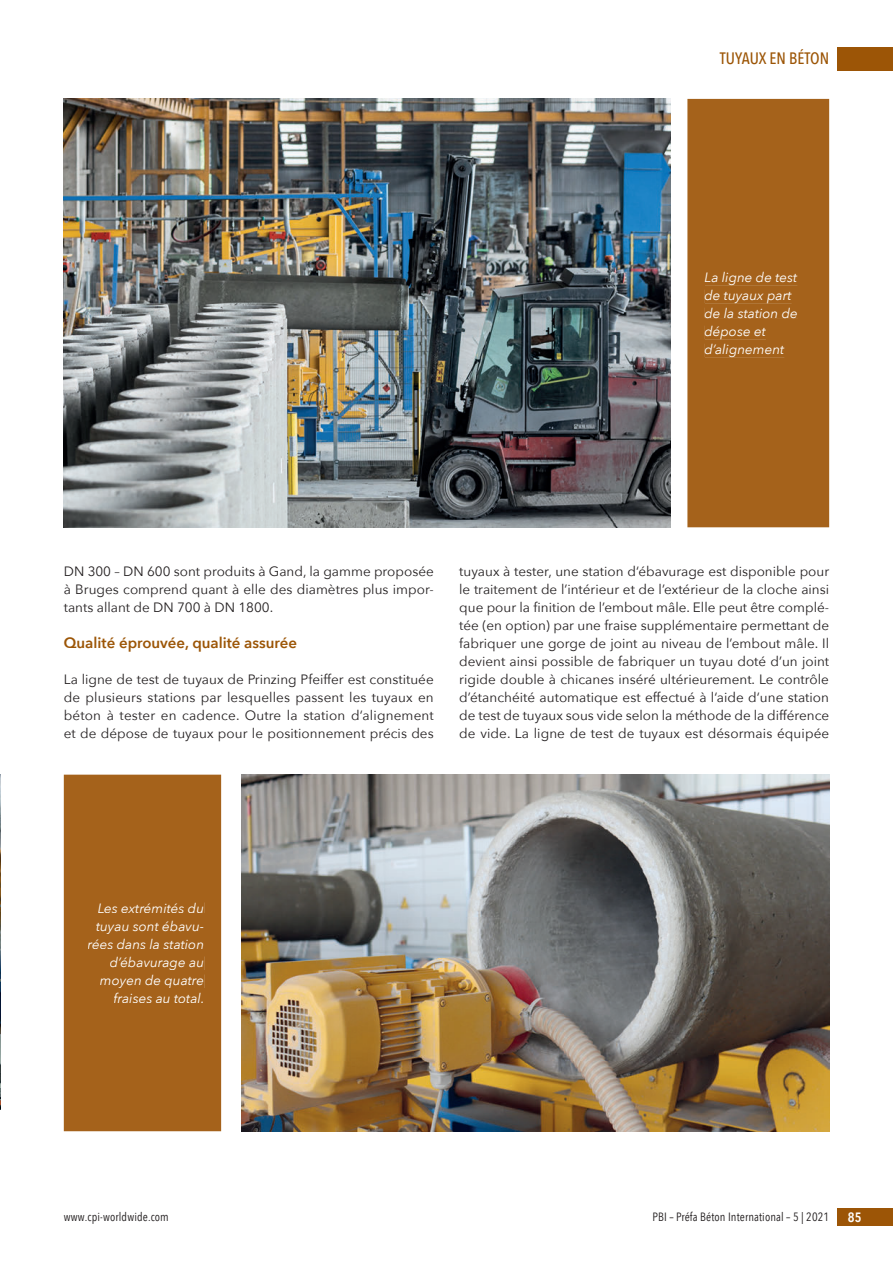
<style>
.page{position:relative;width:893px;height:1263px;background:#fff}
.page>*{position:absolute;margin:0;border:0;box-sizing:border-box;transform-origin:0 0}
.t1{font:500 16.5px "Avenir Next Condensed";color:#9c5506}
.t2{font:600 15px "Avenir Next";color:#9c5506}
.t3{font:13.5px/18px "Avenir Next";letter-spacing:.005em;color:#231f20;text-align:justify}
.t4{font:italic 13.5px/18px "Avenir Next";color:#fff}
.t5{font:600 13.5px "Avenir Next Condensed";color:#fff}
.t6{font:12px "Avenir Next Condensed";letter-spacing:.01em;color:#231f20}
</style>
<div class="page">
<div style="left:838px;top:47px;width:55px;height:23px;background:#9c5506"></div>
<div style="left:838px;top:1208px;width:55px;height:18px;background:#9c5506"></div>
<img style="left:0;top:775px;width:1px;height:334px">
<img style="left:64px;top:99px;width:606px;height:428px">
<img style="left:241px;top:775px;width:588px;height:356px">
<div style="left:687px;top:99px;width:142px;height:428px;background:#a5621b"></div>
<div style="left:705px;top:272px;width:92px;height:13px;background:#a5621b"></div>
<div style="left:705px;top:290px;width:87px;height:13px;background:#a5621b"></div>
<div style="left:705px;top:308px;width:93px;height:10px;background:#a5621b"></div>
<div style="left:705px;top:326px;width:61px;height:13px;background:#a5621b"></div>
<div style="left:705px;top:344px;width:79px;height:13px;background:#a5621b"></div>
<div style="left:64px;top:775px;width:157px;height:356px;background:#a5621b"></div>
<div style="left:98px;top:902px;width:106px;height:11px;background:#a5621b"></div>
<div style="left:96px;top:920px;width:107px;height:14px;background:#a5621b"></div>
<div style="left:88px;top:938px;width:116px;height:11px;background:#a5621b"></div>
<div style="left:110px;top:956px;width:94px;height:14px;background:#a5621b"></div>
<div style="left:100px;top:974px;width:104px;height:14px;background:#a5621b"></div>
<div style="left:114px;top:992px;width:89px;height:11px;background:#a5621b"></div>
<p class="t1" style="left:720px;top:49px;width:111px">TUYAUX EN BÉTON</p>
<p class="t4" style="left:704px;top:268px;width:95px">La ligne de test de tuyaux part de la station de dépose et d’alignement</p>
<p class="t3" style="left:64px;top:562px;width:372px">DN 300 – DN 600 sont produits à Gand, la gamme proposée à Bruges comprend quant à elle des diamètres plus impor&shy;tants allant de DN 700 à DN 1800.</p>
<p class="t2" style="left:64px;top:630px;width:235px">Qualité éprouvée, qualité assurée</p>
<p class="t3" style="left:64px;top:670px;width:372px">La ligne de test de tuyaux de Prinzing Pfeiffer est constituée de plusieurs stations par lesquelles passent les tuyaux en béton à tester en cadence. Outre la station d‘alignement et de dépose de tuyaux pour le positionnement précis des</p>
<p class="t3" style="left:459px;top:562px;width:371px">tuyaux à tester, une station d‘ébavurage est disponible pour le traitement de l’intérieur et de l’extérieur de la cloche ainsi que pour la finition de l’embout mâle. Elle peut être complé&shy;tée (en option) par une fraise supplémentaire permettant de fabriquer une gorge de joint au niveau de l’embout mâle. Il devient ainsi possible de fabriquer un tuyau doté d’un joint rigide double à chicanes inséré ultérieurement. Le contrôle d’étanchéité automatique est effectué à l‘aide d‘une station de test de tuyaux sous vide selon la méthode de la différence de vide. La ligne de test de tuyaux est désormais équipée</p>
<p class="t4" style="left:88px;top:898px;width:118px;text-align:right">Les extrémités du tuyau sont ébavu&shy;rées dans la station d’ébavurage au moyen de quatre fraises au total.</p>
<p class="t6" style="left:64px;top:1207px;width:107px">www.cpi-worldwide.com</p>
<p class="t6" style="left:652px;top:1207px;width:178px">PBI – Préfa Béton International – 5 | 2021</p>
<p class="t5" style="left:848px;top:1206px;width:15px">85</p>
</div>
